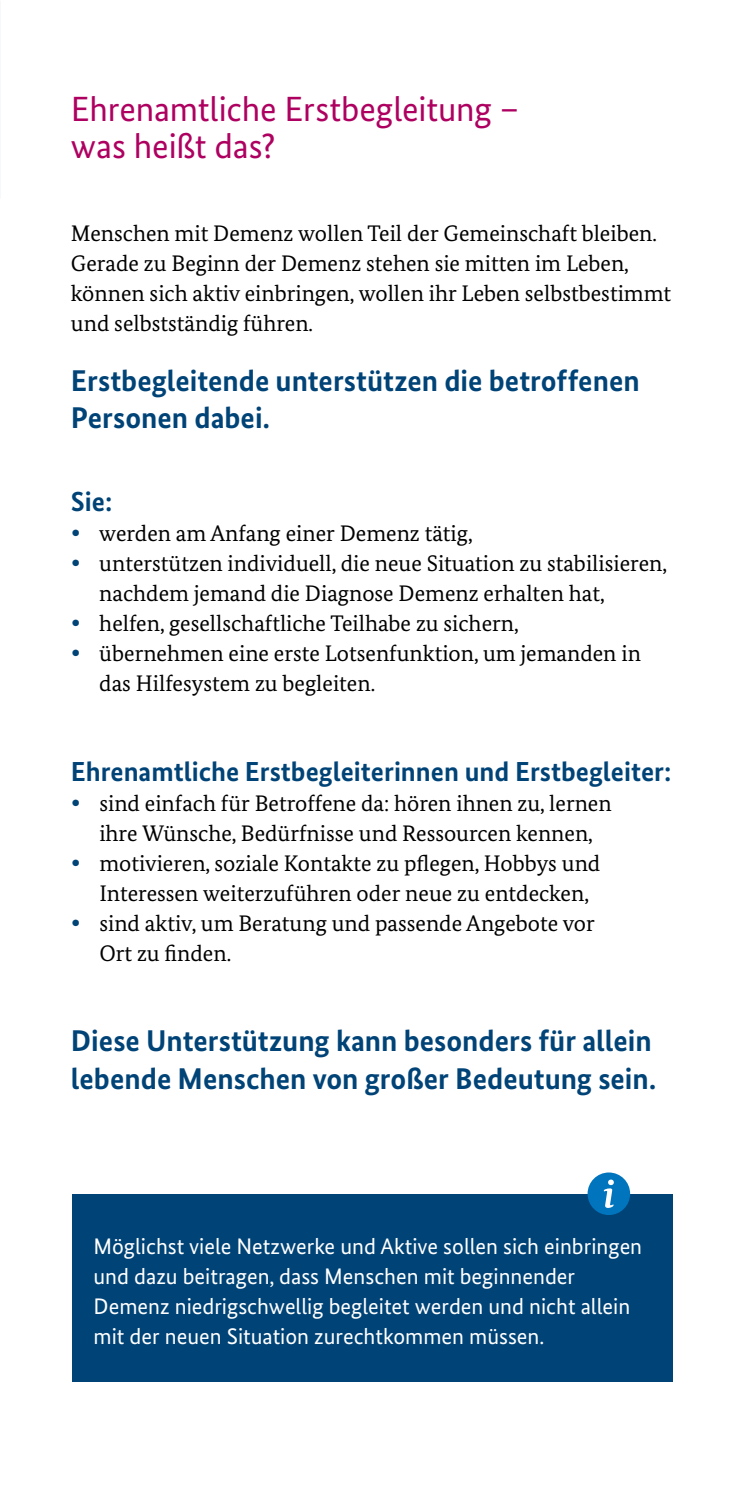
<style>
.page{position:relative;width:745px;height:1489px;background:#fff}
.page>*{position:absolute;margin:0;border:0;box-sizing:border-box;transform-origin:0 0}
.B-Inhalt_HL_B-02-H2-HL_2{font:35px/37.5px "Bundes Sans";letter-spacing:-.005em;color:#ae0060}
.C-Inhalt_IS_P-Text{font:700 30px/37.5px "Bundes Sans";color:#004377}
.C-Inhalt_IS_C-01_1-P-Fließtext{font:700 27.5px "Bundes Sans";color:#004377}
.C-Inhalt_IS_C-01_1-P-Fließtext-2{font:22.5px/30px "Bundes Serif";color:#000}
.D-Infobox_Tipp_D-01_1-P-Infobox_HL{font:22.5px/30px "Bundes Sans";color:#fff}
.s1{color:#004377}
</style>
<div class="page">
<div style="left:72px;top:1193px;width:600px;height:188px;background:#004377"></div>
<div style="left:587px;top:1172px;width:42px;height:42px;background:#0075be;border-radius:50%"></div>
<svg style="left:603px;top:1179px;width:10px;height:28px"></svg>
<h2 class="B-Inhalt_HL_B-02-H2-HL_2" style="left:71px;top:90px;width:449px">Ehrenamtliche Erstbegleitung – was heißt das?</h2>
<p class="C-Inhalt_IS_C-01_1-P-Fließtext-2" style="left:71px;top:218px;width:601px">Menschen mit Demenz wollen Teil der Gemeinschaft bleiben.<br>Gerade zu Beginn der Demenz stehen sie mitten im Leben, können sich aktiv einbringen, wollen ihr Leben selbstbestimmt und selbstständig führen.</p>
<p class="C-Inhalt_IS_P-Text" style="left:71px;top:361px;width:570px">Erstbegleitende unterstützen die betroffenen<br>Personen dabei.</p>
<p class="C-Inhalt_IS_C-01_1-P-Fließtext" style="left:71px;top:484px;width:43px">Sie:</p>
<p class="C-Inhalt_IS_C-01_1-P-Fließtext-2" style="left:71px;top:518px;width:403px"><span class="s1">•</span> werden am Anfang einer Demenz tätig,</p>
<p class="C-Inhalt_IS_C-01_1-P-Fließtext-2" style="left:99px;top:548px;width:569px;text-indent:-28px"><span class="s1">•</span> unterstützen individuell, die neue Situation zu stabilisieren, nachdem jemand die Diagnose Demenz erhalten hat,</p>
<p class="C-Inhalt_IS_C-01_1-P-Fließtext-2" style="left:71px;top:608px;width:449px"><span class="s1">•</span> helfen, gesellschaftliche Teilhabe zu sichern,</p>
<p class="C-Inhalt_IS_C-01_1-P-Fließtext-2" style="left:99px;top:638px;width:542px;text-indent:-28px"><span class="s1">•</span> übernehmen eine erste Lotsenfunktion, um jemanden in das Hilfesystem zu begleiten.</p>
<p class="C-Inhalt_IS_C-01_1-P-Fließtext" style="left:71px;top:754px;width:601px">Ehrenamtliche Erstbegleiterinnen und Erstbegleiter:</p>
<p class="C-Inhalt_IS_C-01_1-P-Fließtext-2" style="left:71px;top:788px;width:542px;text-align:center"><span class="s1">•</span> sind einfach für Betroffene da: hören ihnen zu, lernen ihre Wünsche, Bedürfnisse und Ressourcen kennen,</p>
<p class="C-Inhalt_IS_C-01_1-P-Fließtext-2" style="left:99px;top:848px;width:502px;text-indent:-28px"><span class="s1">•</span> motivieren, soziale Kontakte zu pflegen, Hobbys und<br>Interessen weiterzuführen oder neue zu entdecken,</p>
<p class="C-Inhalt_IS_C-01_1-P-Fließtext-2" style="left:99px;top:908px;width:496px;text-indent:-28px"><span class="s1">•</span> sind aktiv, um Beratung und passende Angebote vor<br>Ort zu finden.</p>
<p class="C-Inhalt_IS_P-Text" style="left:71px;top:1021px;width:586px">Diese Unterstützung kann besonders für allein lebende Menschen von großer Bedeutung sein.</p>
<p class="D-Infobox_Tipp_D-01_1-P-Infobox_HL" style="left:93px;top:1230px;width:549px">Möglichst viele Netzwerke und Aktive sollen sich einbringen und dazu beitragen, dass Menschen mit beginnender Demenz niedrigschwellig begleitet werden und nicht allein mit der neuen Situation zurechtkommen müssen.</p>
</div>
